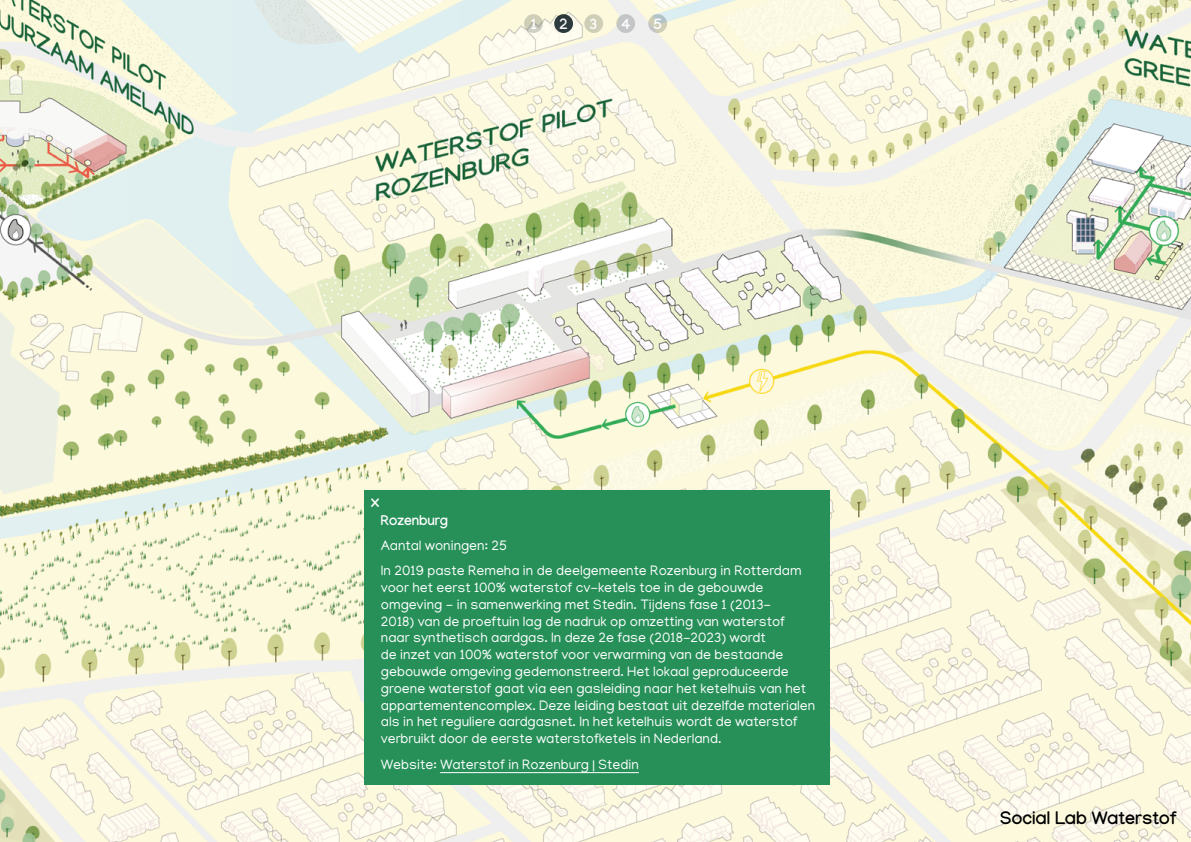
<style>
.page{position:relative;width:1191px;height:842px;background:#fff}
.page>*{position:absolute;margin:0;border:0;box-sizing:border-box;transform-origin:0 0}
.t1{font:700 18px "Manjari";color:#000}
.t2{font:700 16.2px "Manjari";color:#fff}
.t3{font:700 15.4px "Manjari";color:#f7f6fb}
.t4{font:700 15.4px "Manjari";color:#fff}
.t5{font:14px/16.8px "Manjari";color:#fff}
.t6{font:700 14px "Manjari";color:#fff}
</style>
<div class="page">
<img style="left:0;top:0;width:1191px;height:842px">
<svg style="left:524px;top:14px;width:19px;height:19px"></svg>
<div style="left:554px;top:14px;width:19px;height:19px;background:#2e3c43;border-radius:50%"></div>
<div style="left:584px;top:14px;width:19px;height:19px;background:#cfceb7;border-radius:50%"></div>
<svg style="left:616px;top:14px;width:19px;height:19px"></svg>
<svg style="left:648px;top:14px;width:19px;height:19px"></svg>
<div style="left:365px;top:490px;width:464px;height:295px;background:#279059"></div>
<hr style="left:440px;top:772px;width:199px;height:1px;background:#fff">
<p class="t4" style="left:530px;top:14px;width:8px">1</p>
<p class="t3" style="left:559px;top:14px;width:10px">2</p>
<p class="t3" style="left:589px;top:14px;width:10px">3</p>
<p class="t3" style="left:620px;top:14px;width:12px">4</p>
<p class="t3" style="left:653px;top:14px;width:10px">5</p>
<p class="t2" style="left:371px;top:492px;width:10px">x</p>
<p class="t6" style="left:381px;top:511px;width:69px">Rozenburg</p>
<p class="t5" style="left:381px;top:532px;width:422px;line-height:25.3px">Aantal woningen: 25<br>In 2019 paste Remeha in de deelgemeente Rozenburg in Rotterdam</p>
<p class="t5" style="left:381px;top:579px;width:436px">voor het eerst 100% waterstof cv-ketels toe in de gebouwde omgeving - in samenwerking met Stedin. Tijdens fase 1 (2013-<br>2018) van de proeftuin lag de nadruk op omzetting van waterstof naar synthetisch aardgas. In deze 2e fase (2018-2023) wordt<br>de inzet van 100% waterstof voor verwarming van de bestaande gebouwde omgeving gedemonstreerd. Het lokaal geproduceerde groene waterstof gaat via een gasleiding naar het ketelhuis van het appartementencomplex. Deze leiding bestaat uit dezelfde materialen als in het reguliere aardgasnet. In het ketelhuis wordt de waterstof verbruikt door de eerste waterstofketels in Nederland.</p>
<p class="t5" style="left:381px;top:755px;width:259px">Website: Waterstof in Rozenburg | Stedin</p>
<p class="t1" style="left:1000px;top:807px;width:178px">Social Lab Waterstof</p>
</div>
